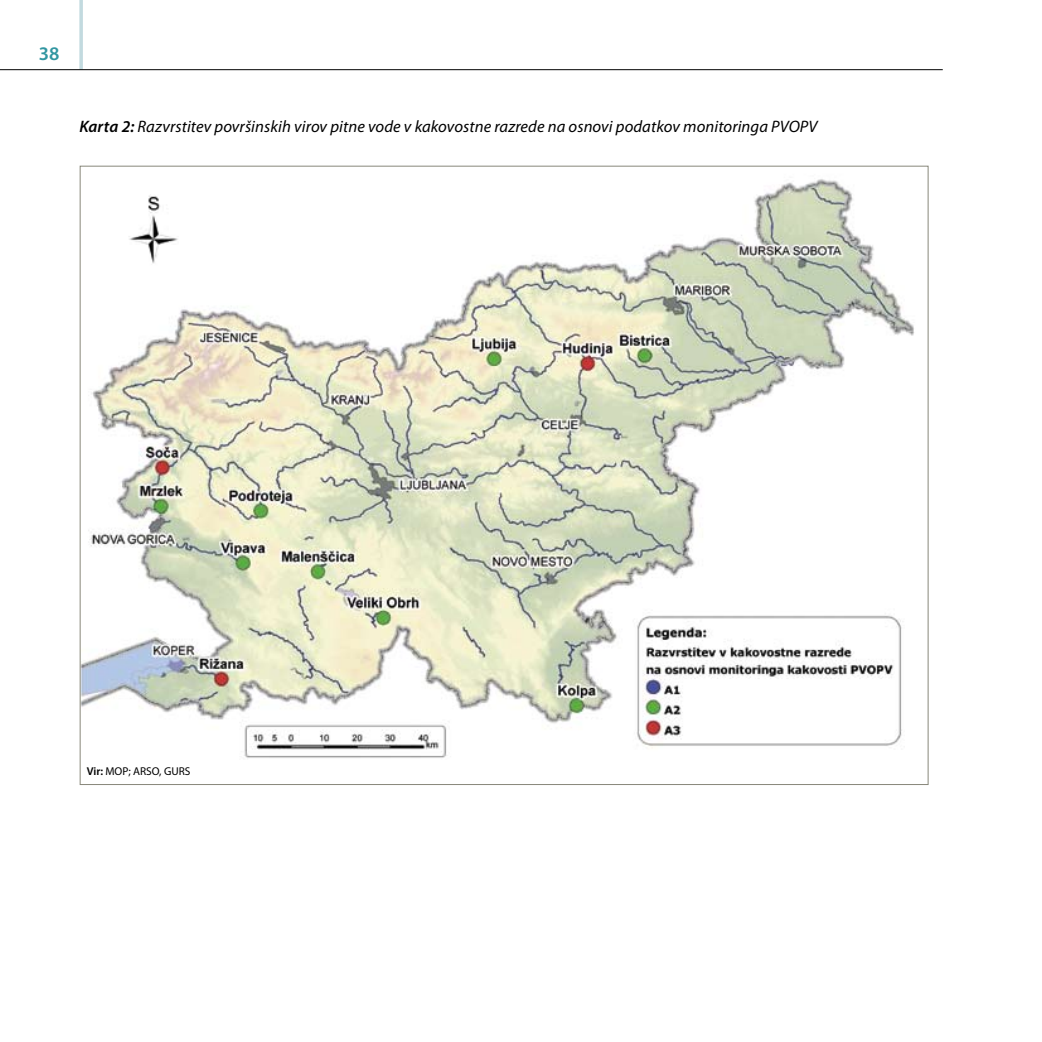
<style>
.page{position:relative;width:1042px;height:1042px;background:#fff}
.page>*{position:absolute;margin:0;border:0;box-sizing:border-box;transform-origin:0 0}
.t1{font:600 19.25px "Myriad Pro";color:#3196a1}
.t2{font:italic 16.62px "Myriad Pro";letter-spacing:.005em;color:#000}
.t3{font:11.38px "Myriad Pro";color:#000}
.s1{font-weight:600}
</style>
<div class="page">
<img style="left:82px;top:179px;width:832px;height:579px">
<svg style="left:79px;top:0;width:4px;height:69px"></svg>
<hr style="left:0;top:69px;width:943px;height:1px;background:#000">
<p class="t1" style="left:39px;top:43px;width:22px">38</p>
<p class="t2" style="left:79px;top:117px;width:739px"><span class="s1">Karta 2:</span> Razvrstitev površinskih virov pitne vode v kakovostne razrede na osnovi podatkov monitoringa PVOPV</p>
<p class="t3" style="left:87px;top:764px;width:105px"><span class="s1">Vir:</span> MOP; ARSO, GURS</p>
</div>
